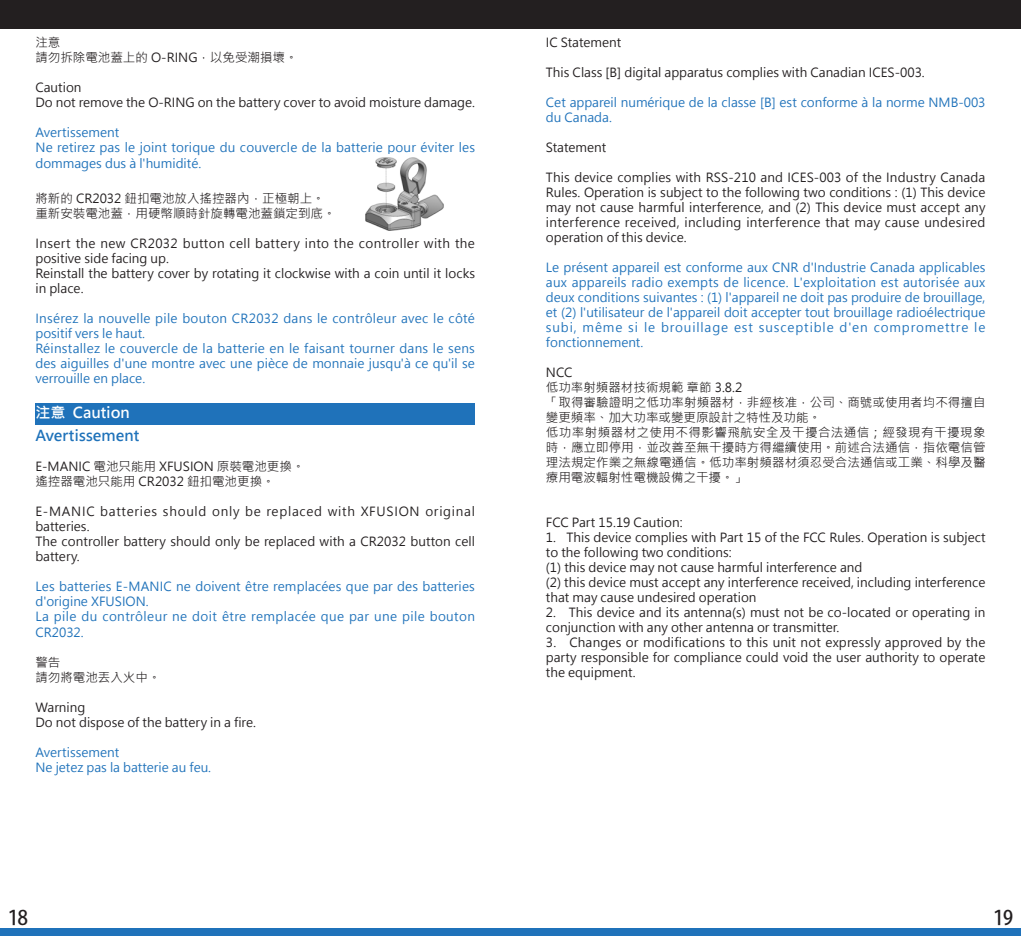
<style>
.page{position:relative;width:1021px;height:950px;background:#fff}
.page>*{position:absolute;margin:0;border:0;box-sizing:border-box;transform-origin:0 0}
.t1{font:700 20px "Adobe Fan Heiti Std";color:#231f20}
.t2{font:700 15px "Microsoft Jheng Hei";color:#1f72ba}
.t3{font:700 15px "Microsoft Jheng Hei";color:#fff}
.t4{font:12.5px/15px "Microsoft Jheng Hei";color:#231f20}
.t5{font:12.5px/15px "Microsoft Jheng Hei";letter-spacing:.005em;color:#1f72ba}
.t6{font:12.5px/15px "Microsoft Jheng Hei";letter-spacing:.03em;color:#231f20}
.t7{font:12.5px/15px "Microsoft Jheng Hei";letter-spacing:.025em;color:#1f72ba}
.t8{font:12.5px/15px "Microsoft Jheng Hei";letter-spacing:.06em;color:#231f20}
.t9{font:12.5px/15px "Microsoft Jheng Hei";letter-spacing:.03em;color:#1f72ba}
</style>
<div class="page">
<div style="left:0;top:0;width:1020px;height:28px;background:#231f20"></div>
<div style="left:0;top:928px;width:1020px;height:7px;background:#1f72ba"></div>
<div style="left:35px;top:403px;width:440px;height:21px;background:#1f72ba"></div>
<img style="left:365px;top:157px;width:79px;height:74px">
<p class="t4" style="left:35px;top:35px;width:26px">注意</p>
<p class="t4" style="left:35px;top:50px;width:264px">請勿拆除電池蓋上的 O-RING，以免受潮損壞。</p>
<p class="t4" style="left:35px;top:80px;width:48px">Caution</p>
<p class="t4" style="left:35px;top:95px;width:441px">Do not remove the O-RING on the battery cover to avoid moisture damage.</p>
<p class="t5" style="left:35px;top:125px;width:85px">Avertissement</p>
<p class="t5" style="left:35px;top:139px;width:441px;line-height:16.2px">Ne retirez pas le joint torique du couvercle de la batterie pour éviter les dommages dus à l'humidité.</p>
<p class="t4" style="left:35px;top:191px;width:291px">將新的 CR2032 鈕扣電池放入搖控器內，正極朝上。</p>
<p class="t4" style="left:35px;top:206px;width:302px">重新安裝電池蓋，用硬幣順時針旋轉電池蓋鎖定到底。</p>
<p class="t6" style="left:35px;top:236px;width:441px">Insert the new CR2032 button cell battery into the controller with the positive side facing up.</p>
<p class="t4" style="left:35px;top:266px;width:441px">Reinstall the battery cover by rotating it clockwise with a coin until it locks in place.</p>
<p class="t7" style="left:35px;top:311px;width:441px">Insérez la nouvelle pile bouton CR2032 dans le contrôleur avec le côté positif vers le haut.</p>
<p class="t5" style="left:35px;top:341px;width:441px;text-align:justify">Réinstallez le couvercle de la batterie en le faisant tourner dans le sens des aiguilles d'une montre avec une pièce de monnaie jusqu'à ce qu'il se verrouille en place.</p>
<p class="t3" style="left:35px;top:403px;width:96px">注意 Caution</p>
<p class="t2" style="left:35px;top:426px;width:106px">Avertissement</p>
<p class="t4" style="left:35px;top:459px;width:270px">E-MANIC 電池只能用 XFUSION 原裝電池更換。</p>
<p class="t4" style="left:35px;top:474px;width:241px">遙控器電池只能用 CR2032 鈕扣電池更換。</p>
<p class="t8" style="left:35px;top:504px;width:441px">E-MANIC batteries should only be replaced with XFUSION original batteries.</p>
<p class="t4" style="left:35px;top:534px;width:441px">The controller battery should only be replaced with a CR2032 button cell battery.</p>
<p class="t5" style="left:35px;top:579px;width:441px">Les batteries E-MANIC ne doivent être remplacées que par des batteries d'origine XFUSION.</p>
<p class="t9" style="left:35px;top:609px;width:441px">La pile du contrôleur ne doit être remplacée que par une pile bouton<br>CR2032.</p>
<p class="t4" style="left:35px;top:654px;width:26px">警告</p>
<p class="t4" style="left:35px;top:669px;width:127px">請勿將電池丟入火中。</p>
<p class="t4" style="left:35px;top:699px;width:51px">Warning</p>
<p class="t4" style="left:35px;top:714px;width:222px">Do not dispose of the battery in a fire.</p>
<p class="t5" style="left:35px;top:744px;width:85px">Avertissement</p>
<p class="t5" style="left:35px;top:759px;width:177px">Ne jetez pas la batterie au feu.</p>
<p class="t4" style="left:546px;top:34px;width:77px">IC Statement</p>
<p class="t4" style="left:546px;top:64px;width:380px">This Class [B] digital apparatus complies with Canadian ICES-003.</p>
<p class="t5" style="left:546px;top:94px;width:441px">Cet appareil numérique de la classe [B] est conforme à la norme NMB-003 du Canada.</p>
<p class="t4" style="left:546px;top:139px;width:62px">Statement</p>
<p class="t4" style="left:546px;top:169px;width:441px;text-align:justify">This device complies with RSS-210 and ICES-003 of the Industry Canada Rules. Operation is subject to the following two conditions : (1) This device may not cause harmful interference, and (2) This device must accept any interference received, including interference that may cause undesired operation of this device.</p>
<p class="t5" style="left:546px;top:259px;width:441px;text-align:justify">Le présent appareil est conforme aux CNR d'Industrie Canada applicables aux appareils radio exempts de licence. L'exploitation est autorisée aux deux conditions suivantes : (1) l'appareil ne doit pas produire de brouillage, et (2) l'utilisateur de l'appareil doit accepter tout brouillage radioélectrique subi, même si le brouillage est susceptible d'en compromettre le fonctionnement.</p>
<p class="t4" style="left:546px;top:364px;width:28px">NCC</p>
<p class="t4" style="left:546px;top:379px;width:198px">低功率射頻器材技術規範 章節 3.8.2</p>
<p class="t4" style="left:546px;top:394px;width:441px">「取得審驗證明之低功率射頻器材，非經核准，公司、商號或使用者均不得擅自變更頻率、加大功率或變更原設計之特性及功能。</p>
<p class="t4" style="left:546px;top:424px;width:441px;text-align:justify">低功率射頻器材之使用不得影響飛航安全及干擾合法通信；經發現有干擾現象時，應立即停用，並改善至無干擾時方得繼續使用。前述合法通信，指依電信管理法規定作業之無線電通信。低功率射頻器材須忍受合法通信或工業、科學及醫療用電波輻射性電機設備之干擾。」</p>
<p class="t4" style="left:546px;top:514px;width:138px">FCC Part 15.19 Caution:</p>
<p class="t4" style="left:546px;top:529px;width:441px">1. This device complies with Part 15 of the FCC Rules. Operation is subject to the following two conditions:</p>
<p class="t4" style="left:546px;top:559px;width:318px">(1) this device may not cause harmful interference and</p>
<p class="t4" style="left:546px;top:574px;width:441px">(2) this device must accept any interference received, including interference that may cause undesired operation</p>
<p class="t4" style="left:546px;top:604px;width:441px">2. This device and its antenna(s) must not be co-located or operating in conjunction with any other antenna or transmitter.</p>
<p class="t4" style="left:546px;top:634px;width:441px;text-align:justify">3. Changes or modifications to this unit not expressly approved by the party responsible for compliance could void the user authority to operate the equipment.</p>
<h1 class="t1" style="left:8px;top:905px;width:22px">18</h1>
<h1 class="t1" style="left:993px;top:905px;width:21px">19</h1>
</div>
